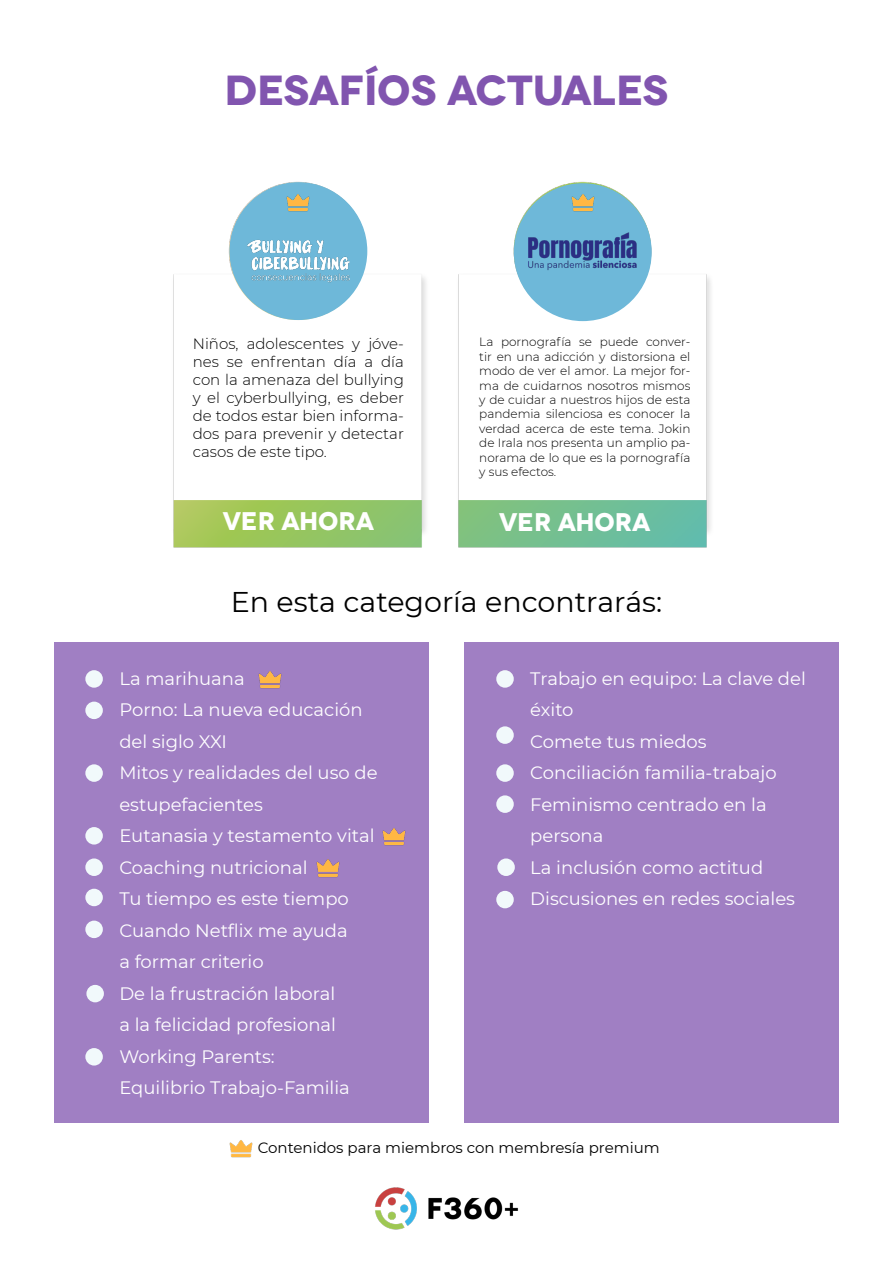
<style>
.page{position:relative;width:893px;height:1263px;background:#fff}
.page>*{position:absolute;margin:0;border:0;box-sizing:border-box;transform-origin:0 0}
.t1{font:700 42px "Novecentowide";letter-spacing:-.01em;color:#8155af}
.t2{font:28.5px "Montserrat";color:#000}
.t3{font:700 25.5px "Novecentowide";letter-spacing:-.01em;color:#fff}
.t4{font:18px/31.5px "Montserrat";color:#fff}
.t5{font:300 15px/18px "Montserrat";color:#000;text-align:justify}
.t6{font:15px "Montserrat";color:#000}
.t7{font:300 12px/14.4px "Montserrat";color:#000;text-align:justify}
</style>
<div class="page">
<hr style="left:0;top:867px;width:1px;height:396px;background:#f0a635">
<hr style="left:0;top:35px;width:1px;height:193px;background:#f0a635">
<img style="left:375px;top:1187px;width:144px;height:43px">
<div style="left:54px;top:642px;width:374px;height:481px;background:#a07fc3"></div>
<div style="left:85px;top:670px;width:18px;height:18px;background:#f1f9fb;border-radius:50%"></div>
<div style="left:85px;top:702px;width:18px;height:17px;background:#f1f9fb;border-radius:50%"></div>
<div style="left:85px;top:764px;width:18px;height:18px;background:#f1f9fb;border-radius:50%"></div>
<div style="left:85px;top:827px;width:18px;height:17px;background:#f1f9fb;border-radius:50%"></div>
<div style="left:85px;top:858px;width:18px;height:18px;background:#f1f9fb;border-radius:50%"></div>
<div style="left:85px;top:889px;width:18px;height:17px;background:#f1f9fb;border-radius:50%"></div>
<div style="left:85px;top:921px;width:18px;height:17px;background:#f1f9fb;border-radius:50%"></div>
<div style="left:86px;top:985px;width:18px;height:17px;background:#f1f9fb;border-radius:50%"></div>
<div style="left:85px;top:1048px;width:18px;height:17px;background:#f1f9fb;border-radius:50%"></div>
<img style="left:230px;top:1140px;width:22px;height:18px">
<img style="left:258px;top:671px;width:23px;height:18px">
<img style="left:383px;top:828px;width:22px;height:18px">
<img style="left:316px;top:859px;width:23px;height:19px">
<img style="left:173px;top:181px;width:538px;height:367px">
<div style="left:514px;top:183px;width:138px;height:138px;background:#6eb8d9;border-radius:50%"></div>
<div style="left:229px;top:182px;width:138px;height:138px;background:#6eb8d9;border-radius:50%"></div>
<img style="left:520px;top:222px;width:126px;height:48px">
<img style="left:238px;top:239px;width:120px;height:51px">
<img style="left:287px;top:194px;width:23px;height:18px">
<div style="left:465px;top:642px;width:374px;height:481px;background:#a07fc3"></div>
<div style="left:496px;top:670px;width:18px;height:18px;background:#f1f9fb;border-radius:50%"></div>
<div style="left:496px;top:726px;width:18px;height:18px;background:#f1f9fb;border-radius:50%"></div>
<div style="left:496px;top:764px;width:18px;height:18px;background:#f1f9fb;border-radius:50%"></div>
<div style="left:496px;top:795px;width:18px;height:18px;background:#f1f9fb;border-radius:50%"></div>
<div style="left:497px;top:858px;width:18px;height:18px;background:#f1f9fb;border-radius:50%"></div>
<div style="left:496px;top:891px;width:18px;height:17px;background:#f1f9fb;border-radius:50%"></div>
<img style="left:571px;top:194px;width:23px;height:18px">
<h1 class="t1" style="left:225px;top:64px;width:445px">DESAFíOS ACTUALES</h1>
<p class="t5" style="left:193px;top:334px;width:213px">Niños, adolescentes y jóve&shy;nes se enfrentan día a día con la amenaza del bullying y el cyberbullying, es deber de todos estar bien informa&shy;dos para prevenir y detectar casos de este tipo.</p>
<p class="t7" style="left:479px;top:334px;width:213px">La pornografía se puede conver&shy;tir en una adicción y distorsiona el modo de ver el amor. La mejor for&shy;ma de cuidarnos nosotros mismos y de cuidar a nuestros hijos de esta pandemia silenciosa es conocer la verdad acerca de este tema. Jokin de Irala nos presenta un amplio pa&shy;norama de lo que es la pornografía y sus efectos.</p>
<h3 class="t3" style="left:223px;top:505px;width:153px">VER AHORA</h3>
<h3 class="t3" style="left:499px;top:506px;width:153px">VER AHORA</h3>
<h2 class="t2" style="left:231px;top:583px;width:433px">En esta categoría encontrarás:</h2>
<p class="t4" style="left:119px;top:662px;width:260px">La marihuana<br>Porno: La nueva educación del siglo XXI<br>Mitos y realidades del uso de estupefacientes<br>Eutanasia y testamento vital<br>Coaching nutricional<br>Tu tiempo es este tiempo<br>Cuando Netflix me ayuda<br>a formar criterio<br>De la frustración laboral<br>a la felicidad profesional<br>Working Parents:<br>Equilibrio Trabajo-Familia</p>
<p class="t4" style="left:530px;top:662px;width:277px">Trabajo en equipo: La clave del éxito<br>Comete tus miedos<br>Conciliación familia-trabajo<br>Feminismo centrado en la persona<br>La inclusión como actitud<br>Discusiones en redes sociales</p>
<p class="t6" style="left:258px;top:1137px;width:404px">Contenidos para miembros con membresía premium</p>
</div>
